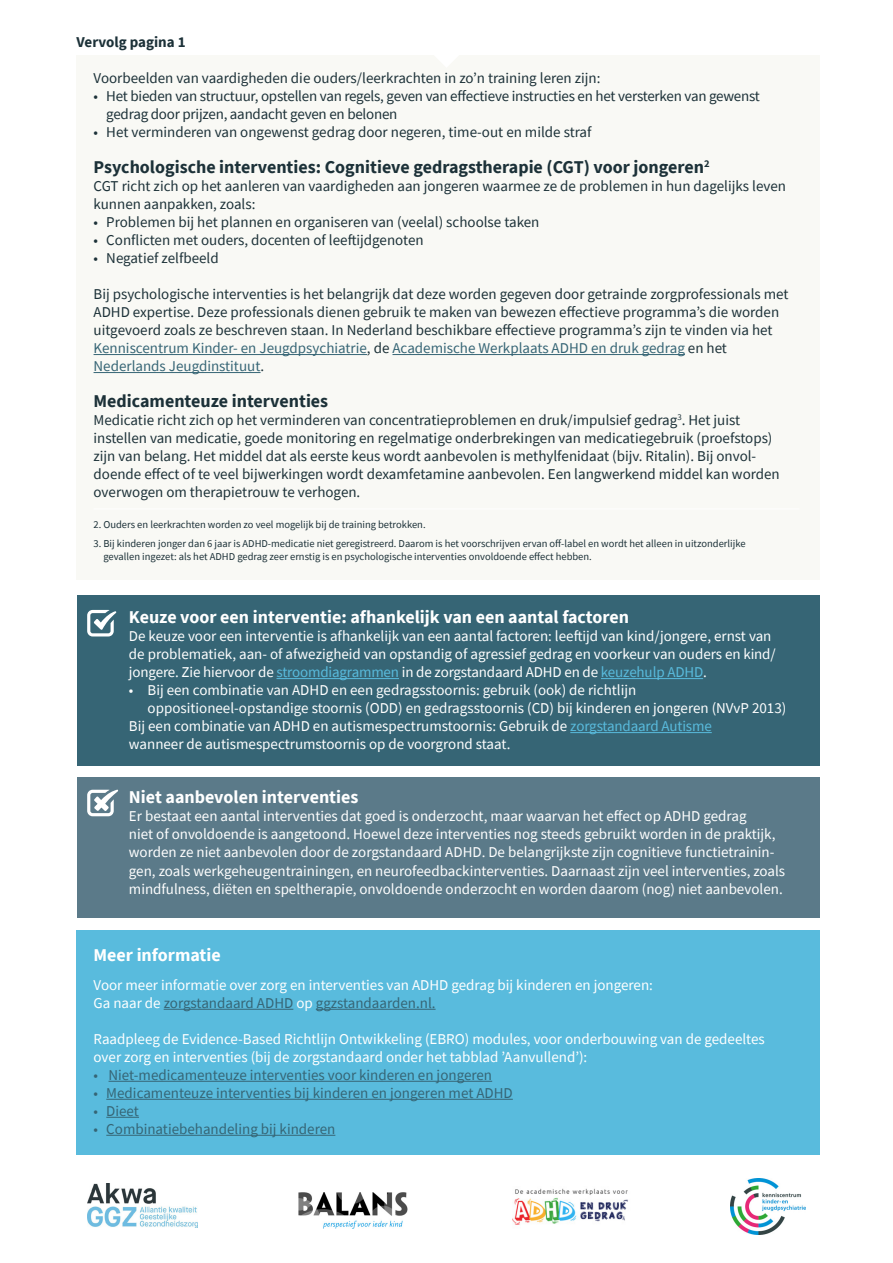
<style>
.page{position:relative;width:893px;height:1263px;background:#fff}
.page>*{position:absolute;margin:0;border:0;box-sizing:border-box;transform-origin:0 0}
.Kopje{font:700 18px "Source Sans Pro";color:#fff}
.Kopje-2{font:700 18px "Source Sans Pro";color:#1c3138}
.Voetnoot{font:700 18px "Source Sans Pro";color:#1c3138}
.Brood{font:15px/18px "Source Sans Pro";color:#fff}
.Brood-2{font:15px/18px "Source Sans Pro";color:#1c3138}
.Voetnoot-2{font:15px/18px "Source Sans Pro";color:#1c3138}
.Brood-3{font:15px "Source Sans Pro";color:#366575}
.Kop{font:700 15px "Source Sans Pro";color:#1c3138}
.Voetnoot-3{font:10.5px/12.6px "Source Sans Pro";color:#1c3138}
.s1{color:#366575}
.s2{color:#59bbdd}
.s3{color:#fff}
</style>
<div class="page">
<div style="left:77px;top:595px;width:743px;height:170px;background:#366575"></div>
<div style="left:77px;top:777px;width:743px;height:141px;background:#5b7a89"></div>
<div style="left:77px;top:55px;width:743px;height:525px;background:#f9f9f5"></div>
<div style="left:77px;top:930px;width:743px;height:224px;background:#59bbdd"></div>
<hr style="left:94px;top:354px;width:273px;height:1px;background:#366575">
<hr style="left:392px;top:354px;width:293px;height:1px;background:#366575">
<hr style="left:94px;top:372px;width:167px;height:1px;background:#366575">
<hr style="left:277px;top:678px;width:122px;height:1px;background:#59bbdd">
<hr style="left:601px;top:678px;width:102px;height:1px;background:#59bbdd">
<hr style="left:570px;top:732px;width:142px;height:1px;background:#59bbdd">
<hr style="left:164px;top:1009px;width:129px;height:1px;background:#366575">
<hr style="left:316px;top:1009px;width:120px;height:1px;background:#366575">
<hr style="left:109px;top:1081px;width:383px;height:1px;background:#366575">
<hr style="left:106px;top:1099px;width:407px;height:1px;background:#366575">
<hr style="left:106px;top:1117px;width:33px;height:1px;background:#366575">
<hr style="left:106px;top:1135px;width:229px;height:1px;background:#366575">
<img style="left:298px;top:1193px;width:110px;height:36px">
<img style="left:730px;top:1178px;width:76px;height:57px">
<img style="left:512px;top:1188px;width:116px;height:37px">
<img style="left:87px;top:1183px;width:111px;height:44px">
<svg style="left:87px;top:610px;width:30px;height:26px"></svg>
<hr style="left:94px;top:509px;width:705px;height:1px;background:#fff">
<svg style="left:87px;top:789px;width:32px;height:27px"></svg>
<p class="Kop" style="left:77px;top:32px;width:111px">Vervolg pagina 1</p>
<p class="Brood-2" style="left:94px;top:69px;width:508px">Voorbeelden van vaardigheden die ouders/leerkrachten in zo’n training leren zijn:</p>
<p class="Brood-2" style="left:106px;top:87px;width:655px;text-indent:-13px">• Het bieden van structuur, opstellen van regels, geven van effectieve instructies en het versterken van gewenst gedrag door prijzen, aandacht geven en belonen</p>
<p class="Brood-2" style="left:94px;top:123px;width:499px">• Het verminderen van ongewenst gedrag door negeren, time-out en milde straf</p>
<p class="Kopje-2" style="left:94px;top:155px;width:617px">Psychologische interventies: Cognitieve gedragstherapie (CGT) voor jongeren<sup>2</sup></p>
<p class="Brood-2" style="left:94px;top:177px;width:694px">CGT richt zich op het aanleren van vaardigheden aan jongeren waarmee ze de problemen in hun dagelijks leven kunnen aanpakken, zoals:</p>
<p class="Brood-2" style="left:94px;top:213px;width:447px">• Problemen bij het plannen en organiseren van (veelal) schoolse taken</p>
<p class="Brood-2" style="left:94px;top:231px;width:332px">• Conflicten met ouders, docenten of leeftijdgenoten</p>
<p class="Brood-2" style="left:94px;top:249px;width:127px">• Negatief zelfbeeld</p>
<p class="Voetnoot-2" style="left:94px;top:285px;width:696px">Bij psychologische interventies is het belangrijk dat deze worden gegeven door getrainde zorgprofessionals met ADHD expertise. Deze professionals dienen gebruik te maken van bewezen effectieve programma’s die worden uitgevoerd zoals ze beschreven staan. In Nederland beschikbare effectieve programma’s zijn te vinden via het <span class="s1">Kenniscentrum Kinder- en Jeugdpsychiatrie</span>, de <span class="s1">Academische Werkplaats ADHD en druk gedrag</span> en het <span class="s1">Nederlands Jeugdinstituut</span>.</p>
<p class="Voetnoot" style="left:94px;top:389px;width:236px">Medicamenteuze interventies</p>
<p class="Brood-2" style="left:94px;top:411px;width:688px">Medicatie richt zich op het verminderen van concentratieproblemen en druk/impulsief gedrag<sup>3</sup>. Het juist instellen van medicatie, goede monitoring en regelmatige onderbrekingen van medicatiegebruik (proefstops) zijn van belang. Het middel dat als eerste keus wordt aanbevolen is methylfenidaat (bijv. Ritalin). Bij onvol&shy;doende effect of te veel bijwerkingen wordt dexamfetamine aanbevolen. Een langwerkend middel kan worden overwogen om therapietrouw te verhogen.</p>
<p class="Voetnoot-3" style="left:94px;top:518px;width:334px">2. Ouders en leerkrachten worden zo veel mogelijk bij de training betrokken.</p>
<p class="Voetnoot-3" style="left:103px;top:537px;width:644px;text-indent:-10px">3. Bij kinderen jonger dan 6 jaar is ADHD-medicatie niet geregistreerd. Daarom is het voorschrijven ervan off-label en wordt het alleen in uitzonderlijke gevallen ingezet: als het ADHD gedrag zeer ernstig is en psychologische interventies onvoldoende effect hebben.</p>
<p class="Kopje" style="left:129px;top:605px;width:502px">Keuze voor een interventie: afhankelijk van een aantal factoren</p>
<p class="Brood" style="left:129px;top:627px;width:648px">De keuze voor een interventie is afhankelijk van een aantal factoren: leeftijd van kind/jongere, ernst van de problematiek, aan- of afwezigheid van opstandig of agressief gedrag en voorkeur van ouders en kind/ jongere. Zie hiervoor de <span class="s2">stroomdiagrammen</span> in de zorgstandaard ADHD en de <span class="s2">keuzehulp ADHD</span>.</p>
<p class="Brood" style="left:148px;top:681px;width:640px;text-indent:-19px">• Bij een combinatie van ADHD en een gedragsstoornis: gebruik (ook) de richtlijn oppositioneel-opstandige stoornis (ODD) en gedragsstoornis (CD) bij kinderen en jongeren (NVvP 2013)</p>
<p class="Brood" style="left:129px;top:717px;width:584px">Bij een combinatie van ADHD en autismespectrumstoornis: Gebruik de <span class="s2">zorgstandaard Autisme </span>wanneer de autismespectrumstoornis op de voorgrond staat.</p>
<p class="Kopje" style="left:129px;top:785px;width:231px">Niet aanbevolen interventies</p>
<p class="Brood" style="left:129px;top:807px;width:658px">Er bestaat een aantal interventies dat goed is onderzocht, maar waarvan het effect op ADHD gedrag<br>niet of onvoldoende is aangetoond. Hoewel deze interventies nog steeds gebruikt worden in de praktijk, worden ze niet aanbevolen door de zorgstandaard ADHD. De belangrijkste zijn cognitieve functietrainin&shy;gen, zoals werkgeheugentrainingen, en neurofeedbackinterventies. Daarnaast zijn veel interventies, zoals mindfulness, diëten en speltherapie, onvoldoende onderzocht en worden daarom (nog) niet aanbevolen.</p>
<p class="Kopje" style="left:94px;top:942px;width:129px">Meer informatie</p>
<p class="Brood" style="left:94px;top:976px;width:561px">Voor meer informatie over zorg en interventies van ADHD gedrag bij kinderen en jongeren:</p>
<p class="Brood-3" style="left:94px;top:993px;width:344px"><span class="s3">Ga naar de</span> zorgstandaard ADHD <span class="s3">op</span> ggzstandaarden.nl.</p>
<p class="Brood" style="left:94px;top:1030px;width:673px">Raadpleeg de Evidence-Based Richtlijn Ontwikkeling (EBRO) modules, voor onderbouwing van de gedeeltes over zorg en interventies (bij de zorgstandaard onder het tabblad ’Aanvullend’):</p>
<p class="Brood-3" style="left:94px;top:1065px;width:400px">• Niet-medicamenteuze interventies voor kinderen en jongeren</p>
<p class="Brood-3" style="left:94px;top:1083px;width:421px">• Medicamenteuze interventies bij kinderen en jongeren met ADHD</p>
<p class="Brood-3" style="left:94px;top:1101px;width:47px">• Dieet</p>
<p class="Brood-3" style="left:94px;top:1119px;width:243px">• Combinatiebehandeling bij kinderen</p>
</div>
